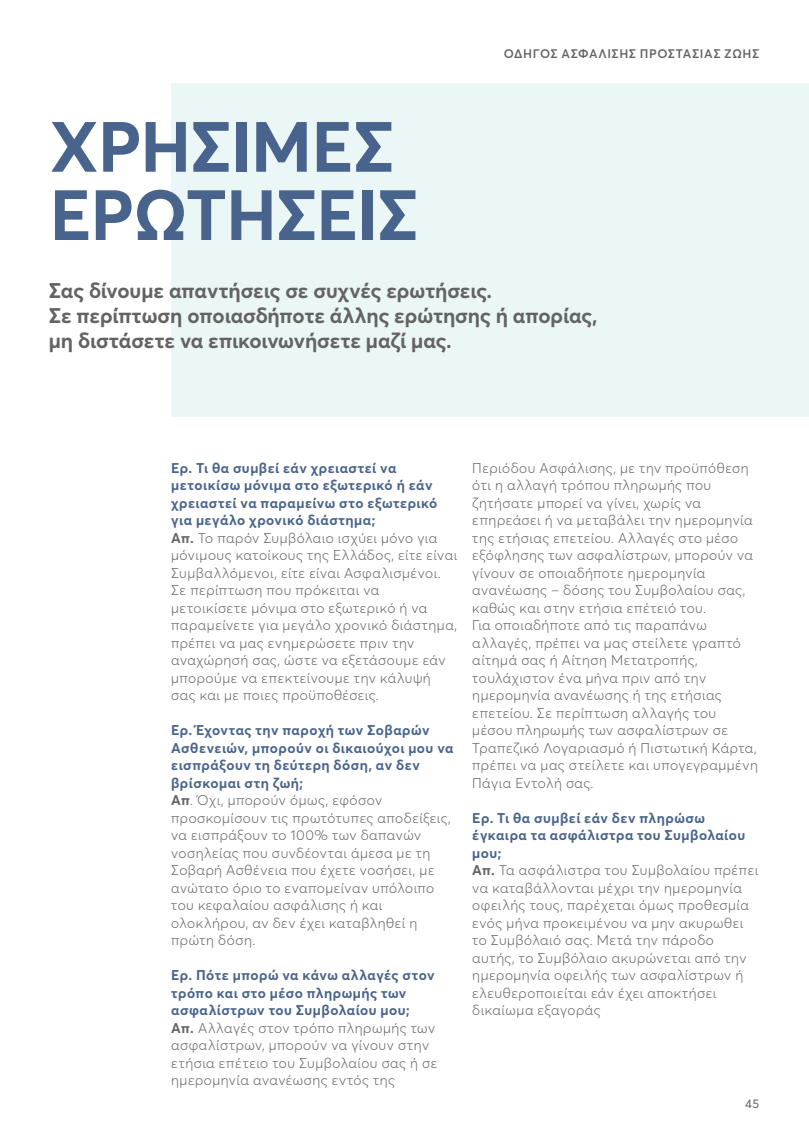
<style>
.page{position:relative;width:809px;height:1141px;background:#fff}
.page>*{position:absolute;margin:0;border:0;box-sizing:border-box;transform-origin:0 0}
.t1{font:700 70px/68.2px "Averta";letter-spacing:-.015em;color:#49648c}
.t2{font:700 21px/25.2px "Averta";color:#646363}
.t3{font:300 14px/17.5px "Averta";letter-spacing:.035em;color:#646363}
.t4{font:600 12.25px "Averta";letter-spacing:.04em;color:#646363}
.t5{font:12.25px "Averta";color:#646363}
.s1{font-weight:700;color:#49648c}
.s2{font-weight:700}
</style>
<div class="page">
<div style="left:171px;top:83px;width:638px;height:334px;background:#ebf6f7"></div>
<h1 class="t1" style="left:50px;top:110px;width:370px">ΧΡΉΣΙΜΕΣ<br>ΕΡΩΤΉΣΕΙΣ</h1>
<p class="t4" style="left:504px;top:45px;width:257px">ΟΔΗΓOΣ ΑΣΦΑΛΙΣΗΣ ΠΡΟΣΤΑΣΊΑΣ ΖΩΉ Σ</p>
<h2 class="t2" style="left:49px;top:276px;width:550px">Σας δίνουμε απαντήσεις σε συχνές ερωτήσεις.<br>Σε περίπτωση οποιασδήποτε άλλης ερώτησης ή απορίας, μη διστάσετε να επικοινωνήσετε μαζί μας.</h2>
<p class="t3" style="left:171px;top:458px;width:287px"><span class="s1">Ερ. Τι θα συμβεί εάν χρειαστεί να μετοικίσω μόνιμα στο εξωτερικό ή εάν χρειαστεί να παραμείνω στο εξωτερικό για μεγάλο χρονικό διάστημα;<br></span><span class="s2">Απ.</span> Το παρόν Συμβόλαιο ισχύει μόνο για μόνιμους κατοίκους της Ελλάδος, είτε είναι Συμβαλλόμενοι, είτε είναι Ασφαλισμένοι.<br>Σε περίπτωση που πρόκειται να μετοικίσετε μόνιμα στο εξωτερικό ή να παραμείνετε για μεγάλο χρονικό διάστημα, πρέπει να μας ενημερώσετε πριν την αναχώρησή σας, ώστε να εξετάσουμε εάν μπορούμε να επεκτείνουμε την κάλυψή σας και με ποιες προϋποθέσεις.</p>
<p class="t3" style="left:171px;top:721px;width:284px"><span class="s1">Ερ. Έχοντας την παροχή των Σοβαρών<br>Ασθενειών, μπορούν οι δικαιούχοι μου να εισπράξουν τη δεύτερη δόση, αν δεν βρίσκομαι στη ζωή;<br></span><span class="s2">Απ</span>. Όχι, μπορούν όμως, εφόσον προσκομίσουν τις πρωτότυπες αποδείξεις, να εισπράξουν το 100% των δαπανών νοσηλείας που συνδέονται άμεσα με τη<br>Σοβαρή Ασθένεια που έχετε νοσήσει, με ανώτατο όριο το εναπομείναν υπόλοιπο του κεφαλαίου ασφάλισης ή και ολοκλήρου, αν δεν έχει καταβληθεί η πρώτη δόση.</p>
<p class="t3" style="left:171px;top:966px;width:268px"><span class="s1">Ερ. Πότε μπορώ να κάνω αλλαγές στον τρόπο και στο μέσο πληρωμής των ασφαλίστρων του Συμβολαίου μου;<br></span><span class="s2">Απ.</span> Αλλαγές στον τρόπο πληρωμής των ασφαλίστρων, μπορούν να γίνουν στην ετήσια επέτειο του Συμβολαίου σας ή σε ημερομηνία ανανέωσης εντός της</p>
<p class="t3" style="left:472px;top:458px;width:287px">Περιόδου Ασφάλισης, με την προϋπόθεση ότι η αλλαγή τρόπου πληρωμής που ζητήσατε μπορεί να γίνει, χωρίς να επηρεάσει ή να μεταβάλει την ημερομηνία της ετήσιας επετείου. Αλλαγές στο μέσο εξόφλησης των ασφαλίστρων, μπορούν να γίνουν σε οποιαδήποτε ημερομηνία ανανέωσης – δόσης του Συμβολαίου σας, καθώς και στην ετήσια επέτειό του.<br>Για οποιαδήποτε από τις παραπάνω αλλαγές, πρέπει να μας στείλετε γραπτό αίτημά σας ή Αίτηση Μετατροπής, τουλάχιστον ένα μήνα πριν από την ημερομηνία ανανέωσης ή της ετήσιας επετείου. Σε περίπτωση αλλαγής του μέσου πληρωμής των ασφαλίστρων σε Τραπεζικό Λογαριασμό ή Πιστωτική Κάρτα, πρέπει να μας στείλετε και υπογεγραμμένη Πάγια Εντολή σας.</p>
<p class="t3" style="left:472px;top:808px;width:287px"><span class="s1">Ερ. Τι θα συμβεί εάν δεν πληρώσω έγκαιρα τα ασφάλιστρα του Συμβολαίου μου;<br></span><span class="s2">Απ.</span> Τα ασφάλιστρα του Συμβολαίου πρέπει να καταβάλλονται μέχρι την ημερομηνία οφειλής τους, παρέχεται όμως προθεσμία ενός μήνα προκειμένου να μην ακυρωθει το Συμβόλαιό σας. Μετά την πάροδο αυτής, το Συμβόλαιο ακυρώνεται από την ημερομηνία οφειλής των ασφαλίστρων ή ελευθεροποιείται εάν έχει αποκτήσει δικαίωμα εξαγοράς</p>
<p class="t5" style="left:745px;top:1095px;width:16px">45</p>
</div>
